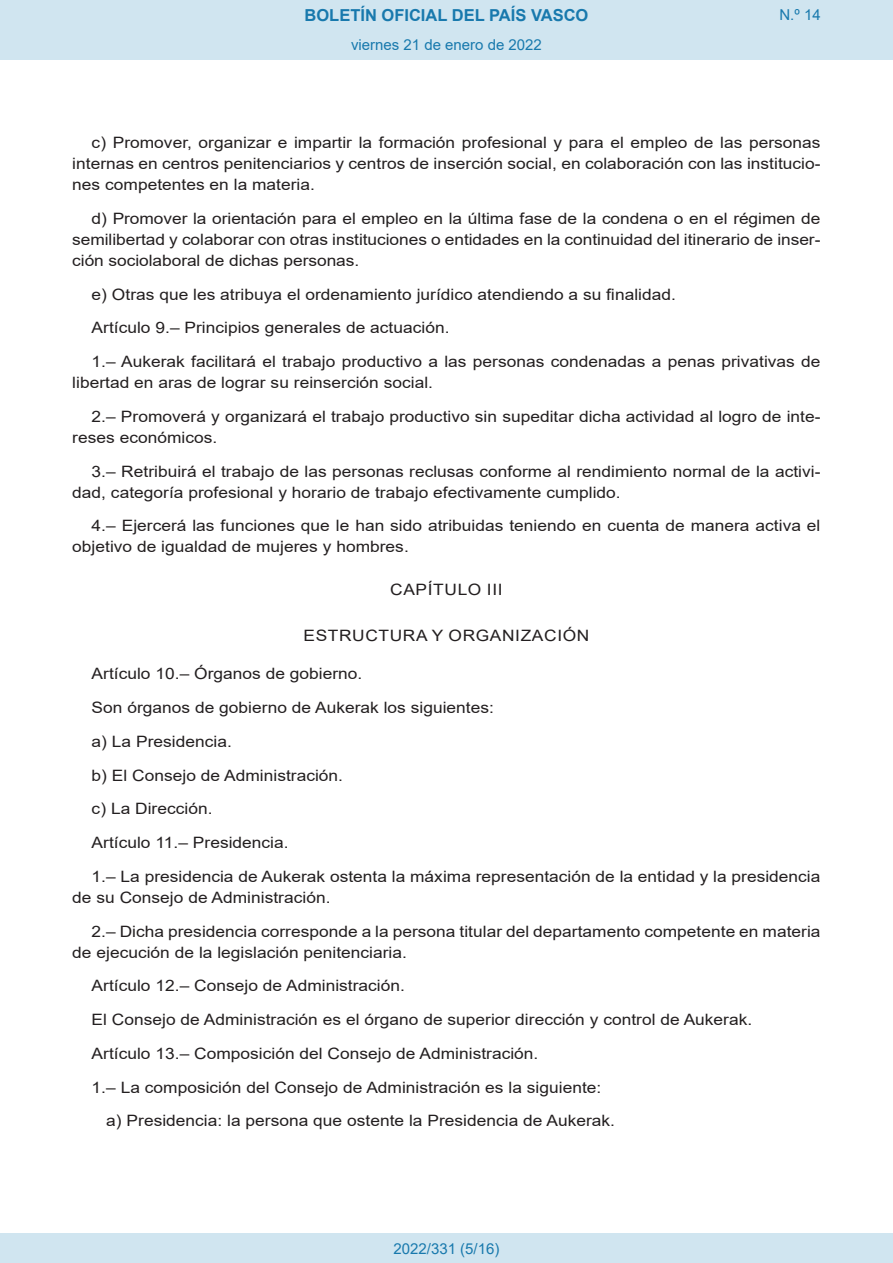
<style>
.page{position:relative;width:893px;height:1263px;background:#fff}
.page>*{position:absolute;margin:0;border:0;box-sizing:border-box;transform-origin:0 0}
.t1{font:700 16.5px "Arial";color:#1879ad}
.BOPVDetalle{font:15.6px/21px "Arial";color:#231f20;scale:1.11 1}
.BOPVDetalle1{font:15.6px "Arial";color:#231f20;scale:1.11 1}
.BOPVClave{font:15.6px "Arial";letter-spacing:.035em;color:#231f20;scale:1.11 1}
.Paginacion_Centro{font:15px "Arial";color:#1879ad}
</style>
<div class="page">
<div style="left:0;top:0;width:893px;height:60px;background:#d0e5f0"></div>
<div style="left:0;top:1233px;width:893px;height:30px;background:#d0e5f0"></div>
<p class="t1" style="left:305px;top:3px;width:285px">BOLETÍN OFICIAL DEL PAÍS VASCO</p>
<p class="Paginacion_Centro" style="left:351px;top:35px;width:192px">viernes 21 de enero de 2022</p>
<p class="Paginacion_Centro" style="left:779px;top:5px;width:43px">N.º 14</p>
<p class="BOPVDetalle" style="left:72px;top:132px;width:676px;text-align:justify;text-indent:19px">c) Promover, organizar e impartir la formación profesional y para el empleo de las personas internas en centros penitenciarios y centros de inserción social, en colaboración con las institucio&shy;nes competentes en la materia.</p>
<p class="BOPVDetalle" style="left:72px;top:208px;width:676px;text-align:justify;text-indent:19px">d) Promover la orientación para el empleo en la última fase de la condena o en el régimen de semilibertad y colaborar con otras instituciones o entidades en la continuidad del itinerario de inser&shy;ción sociolaboral de dichas personas.</p>
<p class="BOPVDetalle" style="left:92px;top:284px;width:528px">e) Otras que les atribuya el ordenamiento jurídico atendiendo a su finalidad.</p>
<p class="BOPVDetalle" style="left:92px;top:317px;width:324px">Artículo 9.– Principios generales de actuación.</p>
<p class="BOPVDetalle" style="left:72px;top:351px;width:676px;text-indent:19px">1.– Aukerak facilitará el trabajo productivo a las personas condenadas a penas privativas de libertad en aras de lograr su reinserción social.</p>
<p class="BOPVDetalle" style="left:72px;top:406px;width:676px;text-indent:19px">2.– Promoverá y organizará el trabajo productivo sin supeditar dicha actividad al logro de inte&shy;reses económicos.</p>
<p class="BOPVDetalle" style="left:72px;top:461px;width:676px;text-indent:19px">3.– Retribuirá el trabajo de las personas reclusas conforme al rendimiento normal de la activi&shy;dad, categoría profesional y horario de trabajo efectivamente cumplido.</p>
<p class="BOPVDetalle" style="left:72px;top:515px;width:675px;text-indent:19px">4.– Ejercerá las funciones que le han sido atribuidas teniendo en cuenta de manera activa el objetivo de igualdad de mujeres y hombres.</p>
<p class="BOPVClave" style="left:390px;top:578px;width:103px">CAPÍTULO III</p>
<p class="BOPVClave" style="left:303px;top:625px;width:259px">ESTRUCTURA Y ORGANIZACIÓN</p>
<p class="BOPVDetalle" style="left:92px;top:663px;width:245px">Artículo 10.– Órganos de gobierno.</p>
<p class="BOPVDetalle" style="left:92px;top:697px;width:364px">Son órganos de gobierno de Aukerak los siguientes:</p>
<p class="BOPVDetalle" style="left:92px;top:731px;width:128px">a) La Presidencia.</p>
<p class="BOPVDetalle" style="left:92px;top:764px;width:228px">b) El Consejo de Administración.</p>
<p class="BOPVDetalle" style="left:92px;top:798px;width:110px">c) La Dirección.</p>
<p class="BOPVDetalle" style="left:92px;top:832px;width:179px">Artículo 11.– Presidencia.</p>
<p class="BOPVDetalle" style="left:72px;top:866px;width:675px;text-indent:19px">1.– La presidencia de Aukerak ostenta la máxima representación de la entidad y la presidencia de su Consejo de Administración.</p>
<p class="BOPVDetalle" style="left:72px;top:920px;width:676px;text-indent:19px">2.– Dicha presidencia corresponde a la persona titular del departamento competente en materia de ejecución de la legislación penitenciaria.</p>
<p class="BOPVDetalle" style="left:92px;top:975px;width:284px">Artículo 12.– Consejo de Administración.</p>
<p class="BOPVDetalle" style="left:92px;top:1009px;width:597px">El Consejo de Administración es el órgano de superior dirección y control de Aukerak.</p>
<p class="BOPVDetalle" style="left:92px;top:1043px;width:404px">Artículo 13.– Composición del Consejo de Administración.</p>
<p class="BOPVDetalle" style="left:92px;top:1076px;width:461px">1.– La composición del Consejo de Administración es la siguiente:</p>
<p class="BOPVDetalle1" style="left:106px;top:1110px;width:460px">a) Presidencia: la persona que ostente la Presidencia de Aukerak.</p>
<p class="Paginacion_Centro" style="left:393px;top:1238px;width:107px">2022/331 (5/16)</p>
</div>
